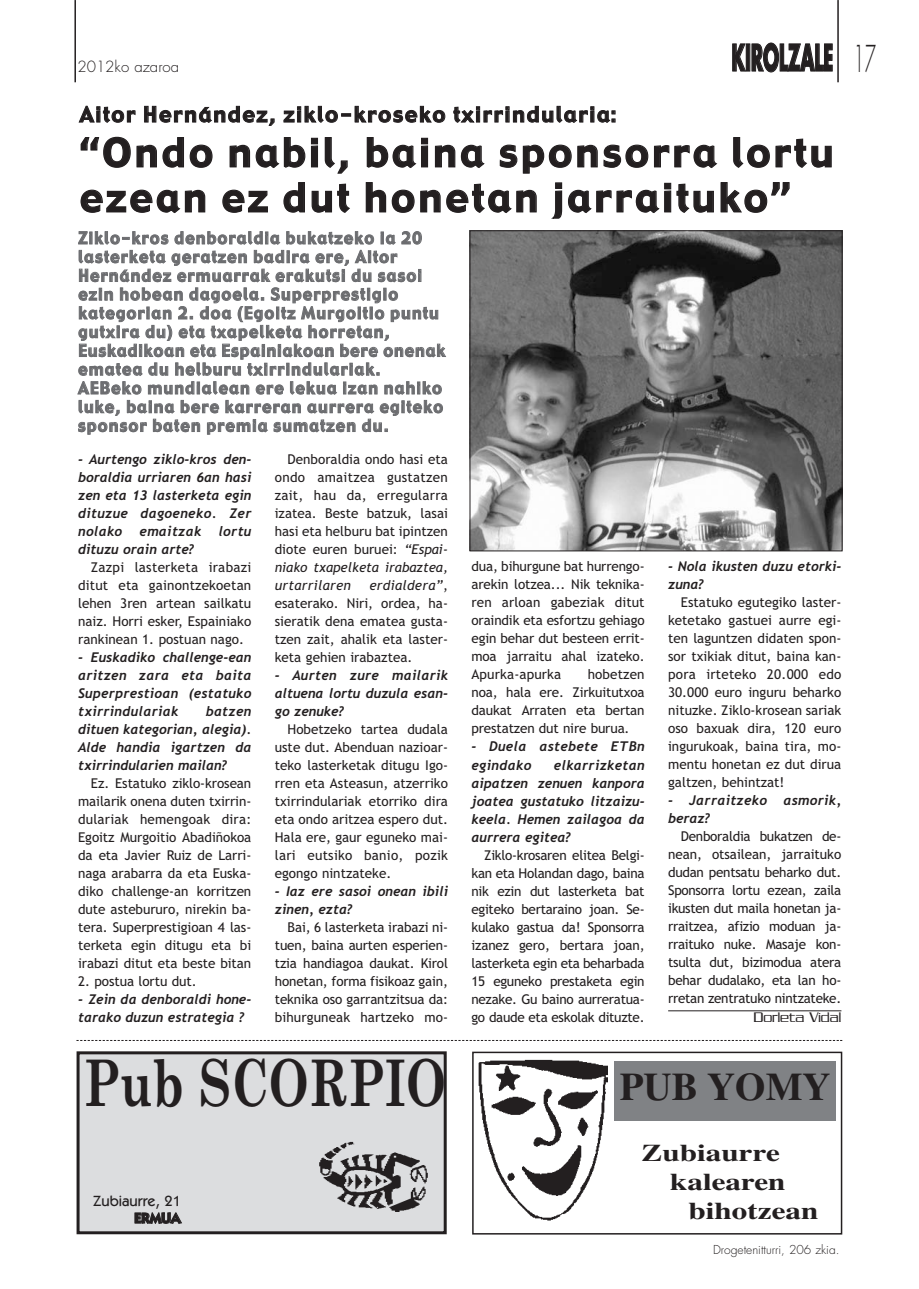
<style>
.page{position:relative;width:919px;height:1289px;background:#fff}
.page>*{position:absolute;margin:0;border:0;box-sizing:border-box;transform-origin:0 0}
.t1{font:700 64.2px "Century Schoolbook";color:#231f20;scale:.75 1}
.t2{font:39px/45px "Gadget";letter-spacing:.085em;color:#231f20}
.t3{font:700 39px "Times";color:#231f20}
.t4{font:700 36px "Futura";letter-spacing:-.005em;color:#231f20;scale:.5 1}
.t5{font:700 24px "Times";color:#231f20;scale:1.3 1}
.t6{font:21px "Gadget";letter-spacing:.085em;color:#231f20}
.t7{font:16.5px/18.8px "Gadget";letter-spacing:.085em;color:#6c6d70;scale:.95 1}
.t8{font:300 15px "Futura";color:#231f20}
.t9{font:300 15px "Serpentine";letter-spacing:-.015em;color:#231f20}
.t10{font:500 14.85px "Itc Kabel";color:#231f20}
.t11{font:700 14.85px "Itc Kabel";letter-spacing:-.01em;color:#231f20}
.t12{font:13.5px/18px "Trebuchet MS";color:#231f20;text-align:justify}
.t13{font:italic 700 13.5px/18px "Trebuchet";color:#231f20;text-align:justify}
.t14{font:italic 700 13.5px/18px "Trebuchet";letter-spacing:.025em;color:#231f20}
.t15{font:300 12px "Futura";color:#231f20}
.s1{font-weight:300}
.s2{font-style:italic}
</style>
<div class="page">
<hr style="left:74px;top:1px;width:2px;height:81px;background:#231f20">
<hr style="left:837px;top:1px;width:1px;height:81px;background:#231f20">
<svg style="left:76px;top:1040px;width:766px;height:1px"></svg>
<img style="left:478px;top:1059px;width:129px;height:162px">
<div style="left:472px;top:1051px;width:370px;height:183px;border:2px solid #231f20"></div>
<div style="left:614px;top:1061px;width:221px;height:60px;background:#808285"></div>
<div style="left:80px;top:1054px;width:363px;height:177px;background:#dcdddf"></div>
<img style="left:319px;top:1141px;width:109px;height:70px">
<div style="left:77px;top:1051px;width:369px;height:183px;border:3px solid #231f20"></div>
<hr style="left:668px;top:1010px;width:173px;height:1px;background:#231f20">
<img style="left:471px;top:232px;width:369px;height:317px">
<div style="left:469px;top:230px;width:373px;height:321px;border:1px solid #231f20"></div>
<p class="t8" style="left:77px;top:59px;width:103px">2012ko azaroa</p>
<h3 class="t4" style="left:731px;top:41px;width:290px">KIROLZALE <span class="s1">17</span></h3>
<h3 class="t6" style="left:80px;top:106px;width:537px">Aitor Hernández, ziklo-kroseko txirrindularia:</h3>
<h2 class="t2" style="left:80px;top:133px;width:754px">“Ondo nabil, baina sponsorra lortu ezean ez dut honetan jarraituko”</h2>
<p class="t7" style="left:78px;top:230px;width:388px">Ziklo-kros denboraldia bukatzeko ia 20 lasterketa geratzen badira ere, Aitor Hernández ermuarrak erakutsi du sasoi ezin hobean dagoela. Superprestigio kategorian 2. doa (Egoitz Murgoitio puntu gutxira du) eta txapelketa horretan, Euskadikoan eta Espainiakoan bere onenak ematea du helburu txirrindulariak.<br>AEBeko mundialean ere lekua izan nahiko luke, baina bere karreran aurrera egiteko sponsor baten premia sumatzen du.</p>
<p class="t13" style="left:78px;top:451px;width:175px">- Aurtengo ziklo-kros den&shy;boraldia urriaren 6an hasi zen eta 13 lasterketa egin dituzue dagoeneko. Zer nolako</p>
<p class="t14" style="left:140px;top:523px;width:63px">emaitzak</p>
<p class="t13" style="left:219px;top:523px;width:34px">lortu</p>
<p class="t13" style="left:78px;top:541px;width:118px">dituzu orain arte?</p>
<p class="t12" style="left:78px;top:559px;width:175px;text-indent:13px">Zazpi lasterketa irabazi ditut eta gainontzekoetan lehen 3ren artean sailkatu naiz. Horri esker, Espainiako rankinean 1. postuan nago.</p>
<p class="t13" style="left:78px;top:649px;width:175px">- Euskadiko challenge-ean aritzen zara eta baita Superprestioan (estatuko txirrindulariak</p>
<p class="t13" style="left:78px;top:703px;width:175px;text-indent:127px">batzen dituen kategorian, alegia).<br>Alde handia igartzen da txirrindularien mailan?</p>
<p class="t12" style="left:78px;top:775px;width:175px;text-indent:13px">Ez. Estatuko ziklo-krosean mailarik onena duten txirrin&shy;dulariak hemengoak dira:<br>Egoitz Murgoitio Abadiñokoa da eta Javier Ruiz de Larri&shy;naga arabarra da eta Euska&shy;diko challenge-an korritzen dute astebururo, nirekin ba&shy;tera. Superprestigioan 4 las&shy;terketa egin ditugu eta bi irabazi ditut eta beste bitan</p>
<p class="t12" style="left:78px;top:973px;width:120px">2. postua lortu dut.</p>
<p class="t13" style="left:78px;top:991px;width:175px">- Zein da denboraldi hone&shy;tarako duzun estrategia ?</p>
<p class="t12" style="left:275px;top:451px;width:175px;text-indent:13px">Denboraldia ondo hasi eta ondo amaitzea gustatzen zait, hau da, erregularra izatea. Beste batzuk, lasai hasi eta helburu bat ipintzen diote euren buruei: <span class="s2">“Espai&shy;niako txapelketa irabaztea, urtarrilaren</span></p>
<p class="t12" style="left:275px;top:577px;width:175px;text-indent:95px"><span class="s2">erdialdera”</span>, esaterako. Niri, ordea, ha&shy;sieratik dena ematea gusta&shy;tzen zait, ahalik eta laster&shy;keta gehien irabaztea.</p>
<p class="t13" style="left:275px;top:667px;width:175px">- Aurten zure mailarik altuena lortu duzula esan&shy;go zenuke?</p>
<p class="t12" style="left:275px;top:721px;width:175px;text-indent:13px">Hobetzeko tartea dudala uste dut. Abenduan nazioar&shy;teko lasterketak ditugu Igo&shy;rren eta Asteasun, atzerriko txirrindulariak etorriko dira eta ondo aritzea espero dut.<br>Hala ere, gaur eguneko mai&shy;lari eutsiko banio, pozik egongo nintzateke.</p>
<p class="t13" style="left:275px;top:883px;width:175px">- Iaz ere sasoi onean ibili zinen, ezta?</p>
<p class="t12" style="left:275px;top:919px;width:175px;text-indent:13px">Bai, 6 lasterketa irabazi ni&shy;tuen, baina aurten esperien&shy;tzia handiagoa daukat. Kirol honetan, forma fisikoaz gain, teknika oso garrantzitsua da: bihurguneak hartzeko mo-</p>
<h1 class="t1" style="left:83px;top:1059px;width:485px">Pub SCORPIO</h1>
<p class="t10" style="left:93px;top:1194px;width:89px">Zubiaurre, 21</p>
<p class="t11" style="left:134px;top:1212px;width:48px">ERMUA</p>
<p class="t12" style="left:471px;top:559px;width:175px">dua, bihurgune bat hurrengo&shy;arekin lotzea... Nik teknika&shy;ren arloan gabeziak ditut oraindik eta esfortzu gehiago egin behar dut besteen errit&shy;moa jarraitu ahal izateko.<br>Apurka-apurka</p>
<p class="t12" style="left:471px;top:667px;width:175px;text-indent:116px">hobetzen noa, hala ere. Zirkuitutxoa daukat Arraten eta bertan prestatzen dut nire burua.</p>
<p class="t14" style="left:471px;top:739px;width:175px">- Duela astebete ETBn egindako</p>
<p class="t13" style="left:471px;top:757px;width:175px;text-indent:82px">elkarrizketan aipatzen zenuen kanpora joatea gustatuko litzaizu&shy;keela. Hemen zailagoa da aurrera egitea?</p>
<p class="t12" style="left:471px;top:846px;width:175px;text-indent:13px">Ziklo-krosaren elitea Belgi&shy;kan eta Holandan dago, baina nik ezin dut lasterketa bat egiteko bertaraino joan. Se&shy;kulako gastua da! Sponsorra izanez gero, bertara joan, lasterketa egin eta beharbada 15 eguneko prestaketa egin nezake. Gu baino aurreratua&shy;go daude eta eskolak dituzte.</p>
<p class="t13" style="left:668px;top:558px;width:175px">- Nola ikusten duzu etorki&shy;zuna?</p>
<p class="t12" style="left:668px;top:594px;width:175px;text-indent:13px">Estatuko egutegiko laster&shy;ketetako gastuei aurre egi&shy;ten laguntzen didaten spon&shy;sor txikiak ditut, baina kan&shy;pora irteteko 20.000 edo 30.000 euro inguru beharko nituzke. Ziklo-krosean sariak oso baxuak dira, 120 euro ingurukoak, baina tira, mo&shy;mentu honetan ez dut dirua galtzen, behintzat!</p>
<p class="t14" style="left:668px;top:792px;width:175px">- Jarraitzeko asmorik, beraz?</p>
<p class="t12" style="left:668px;top:828px;width:175px;text-indent:13px">Denboraldia bukatzen de&shy;nean, otsailean, jarraituko dudan pentsatu beharko dut.<br>Sponsorra lortu ezean, zaila ikusten dut maila honetan ja&shy;rraitzea, afizio moduan ja&shy;rraituko nuke. Masaje kon&shy;tsulta dut, bizimodua atera behar dudalako, eta lan ho&shy;rretan zentratuko nintzateke.</p>
<p class="t9" style="left:753px;top:1011px;width:89px">Dorleta Vidal</p>
<h2 class="t3" style="left:619px;top:1073px;width:212px">PUB YOMY</h2>
<h3 class="t5" style="left:641px;top:1144px;width:108px">Zubiaurre</h3>
<h3 class="t5" style="left:670px;top:1173px;width:90px">kalearen</h3>
<h3 class="t5" style="left:688px;top:1202px;width:102px">bihotzean</h3>
<p class="t15" style="left:713px;top:1243px;width:128px">Drogetenitturri, 206 zkia.</p>
</div>
